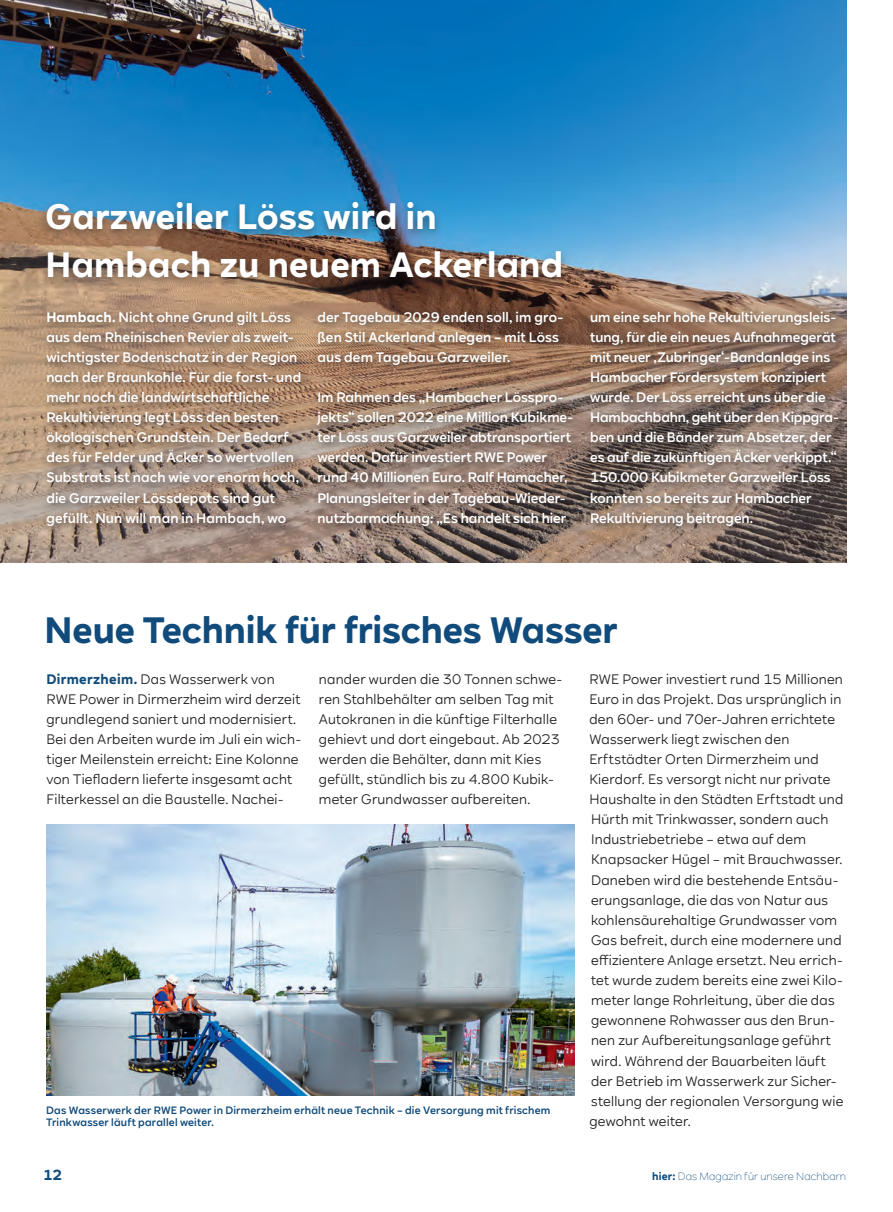
<style>
.page{position:relative;width:893px;height:1212px;background:#fff}
.page>*{position:absolute;margin:0;border:0;box-sizing:border-box;transform-origin:0 0}
.t1{font:700 36px "RWE Sans";letter-spacing:-.005em;color:#104b7b}
.t2{font:700 34.5px/48px "RWE Sans";letter-spacing:.005em;color:#fff}
.t3{font:700 14.25px "RWE Sans";color:#104b7b}
.t4{font:13.5px/20.1px "RWE Sans";letter-spacing:.02em;color:#231f20}
.t5{font:500 13.5px/20.1px "RWE Sans";color:#fff}
.t6{font:500 10.5px/12.6px "RWE Sans";letter-spacing:.02em;color:#104b7b}
.t7{font:300 10.5px "RWE Sans";letter-spacing:.01em;color:#104b7b}
.s1{font-weight:700}
.s2{font-weight:700;color:#104b7b}
</style>
<div class="page">
<img style="left:47px;top:824px;width:527px;height:271px">
<img style="left:0;top:0;width:846px;height:563px">
<div style="left:586px;top:307px;width:262px;height:229px;background:#231f20;opacity:.75"></div>
<div style="left:42px;top:307px;width:270px;height:229px;background:#231f20;opacity:.75"></div>
<div style="left:313px;top:307px;width:270px;height:229px;background:#231f20;opacity:.75"></div>
<div style="left:38px;top:198px;width:532px;height:92px;background:#231f20;opacity:.5"></div>
<h2 class="t2" style="left:46px;top:193px;width:519px">Garzweiler Löss wird in<br>Hambach zu neuem Ackerland</h2>
<p class="t5" style="left:46px;top:307px;width:256px"><span class="s1">Hambach.</span> Nicht ohne Grund gilt Löss aus dem Rheinischen Revier als zweit&shy;wichtigster Bodenschatz in der Region nach der Braunkohle. Für die forst- und mehr noch die landwirtschaftliche Rekultivierung legt Löss den besten ökologischen Grundstein. Der Bedarf des für Felder und Äcker so wertvollen Substrats ist nach wie vor enorm hoch, die Garzweiler Lössdepots sind gut gefüllt. Nun will man in Hambach, wo</p>
<p class="t5" style="left:317px;top:307px;width:247px">der Tagebau 2029 enden soll, im gro&shy;ßen Stil Ackerland anlegen – mit Löss aus dem Tagebau Garzweiler.</p>
<p class="t5" style="left:317px;top:387px;width:257px">Im Rahmen des „Hambacher Lösspro&shy;jekts“ sollen 2022 eine Million Kubikme&shy;ter Löss aus Garzweiler abtransportiert werden. Dafür investiert RWE Power rund 40 Millionen Euro. Ralf Hamacher, Planungsleiter in der Tagebau-Wieder&shy;nutzbarmachung: „Es handelt sich hier</p>
<p class="t5" style="left:590px;top:307px;width:250px">um eine sehr hohe Rekultivierungsleis&shy;tung, für die ein neues Aufnahmegerät mit neuer ‚Zubringer‘-Bandanlage ins Hambacher Fördersystem konzipiert wurde. Der Löss erreicht uns über die Hambachbahn, geht über den Kippgra&shy;ben und die Bänder zum Absetzer, der es auf die zukünftigen Äcker verkippt.“ 150.000 Kubikmeter Garzweiler Löss konnten so bereits zur Hambacher Rekultivierung beitragen.</p>
<h1 class="t1" style="left:45px;top:607px;width:575px">Neue Technik für frisches Wasser</h1>
<p class="t4" style="left:319px;top:669px;width:245px">nander wurden die 30 Tonnen schwe&shy;ren Stahlbehälter am selben Tag mit Autokranen in die künftige Filterhalle gehievt und dort eingebaut. Ab 2023 werden die Behälter, dann mit Kies gefüllt, stündlich bis zu 4.800 Kubik&shy;meter Grundwasser aufbereiten.</p>
<p class="t4" style="left:46px;top:669px;width:256px"><span class="s2">Dirmerzheim.</span> Das Wasserwerk von RWE Power in Dirmerzheim wird derzeit grundlegend saniert und modernisiert.<br>Bei den Arbeiten wurde im Juli ein wich&shy;tiger Meilenstein erreicht: Eine Kolonne von Tiefladern lieferte insgesamt acht Filterkessel an die Baustelle. Nachei-</p>
<p class="t4" style="left:589px;top:669px;width:256px">RWE Power investiert rund 15 Millionen Euro in das Projekt. Das ursprünglich in den 60er- und 70er-Jahren errichtete Wasserwerk liegt zwischen den Erftstädter Orten Dirmerzheim und Kierdorf. Es versorgt nicht nur private Haushalte in den Städten Erftstadt und Hürth mit Trinkwasser, sondern auch Industriebetriebe – etwa auf dem Knapsacker Hügel – mit Brauchwasser.<br>Daneben wird die bestehende Entsäu&shy;erungsanlage, die das von Natur aus kohlensäurehaltige Grundwasser vom Gas befreit, durch eine modernere und effizientere Anlage ersetzt. Neu errich&shy;tet wurde zudem bereits eine zwei Kilo&shy;meter lange Rohrleitung, über die das gewonnene Rohwasser aus den Brun&shy;nen zur Aufbereitungsanlage geführt wird. Während der Bauarbeiten läuft der Betrieb im Wasserwerk zur Sicher&shy;stellung der regionalen Versorgung wie gewohnt weiter.</p>
<p class="t6" style="left:46px;top:1104px;width:506px">Das Wasserwerk der RWE Power in Dirmerzheim erhält neue Technik – die Versorgung mit frischem<br>Trinkwasser läuft parallel weiter.</p>
<p class="t3" style="left:43px;top:1166px;width:21px">12</p>
<p class="t7" style="left:652px;top:1170px;width:195px"><span class="s1">hier:</span> Das Magazin für unsere Nachbarn</p>
</div>
